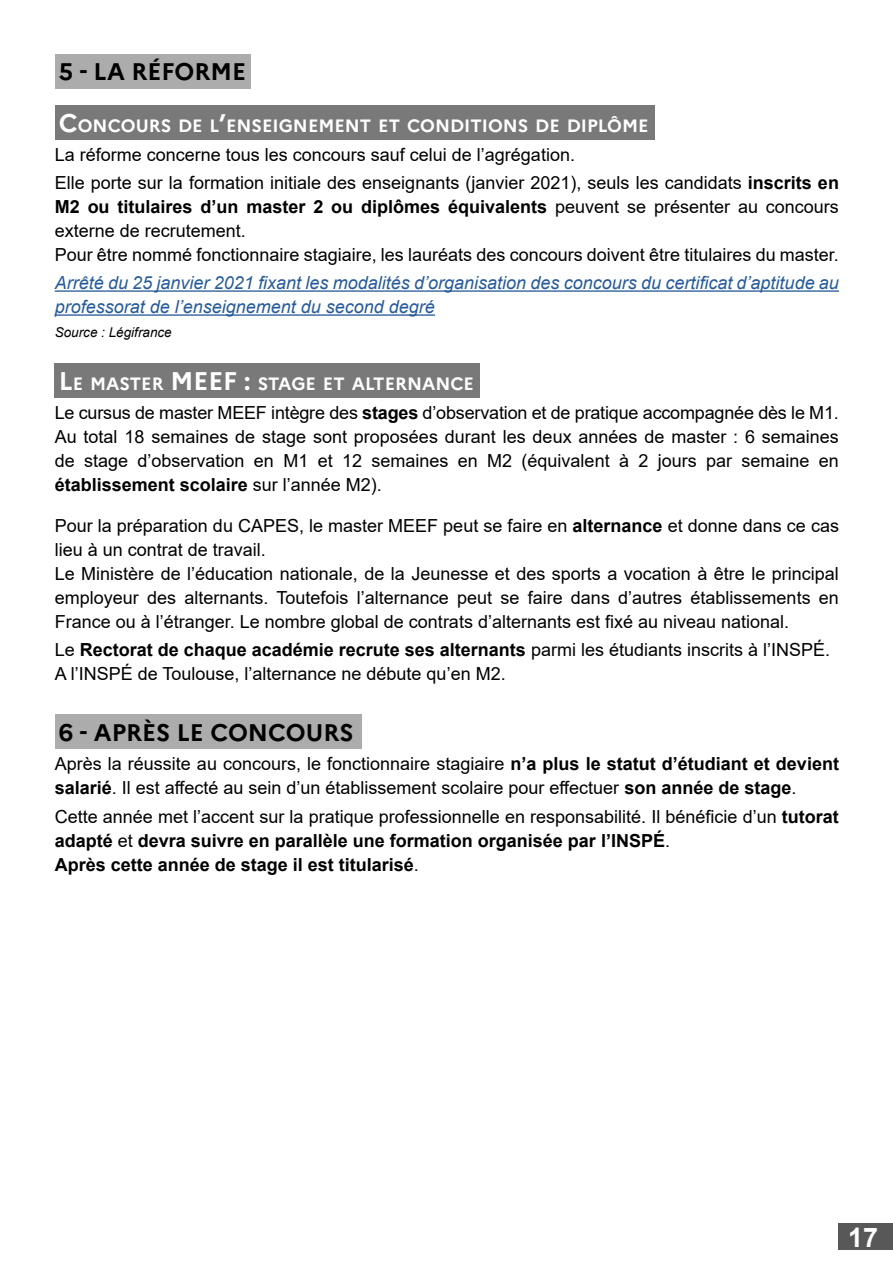
<style>
.page{position:relative;width:893px;height:1263px;background:#fff}
.page>*{position:absolute;margin:0;border:0;box-sizing:border-box;transform-origin:0 0}
.t1{font:700 27px "Arial";color:#fff}
.t2{font:700 24px "Marianne";color:#000}
.t3{font:18px/24px "Arial";color:#000}
.t4{font:700 18px/24px "Arial";color:#000}
.t5{font:italic 18px/24px "Arial";color:#275b9b}
.t6{font:700 17.85px "Marianne";color:#fff}
.t7{font:italic 13.5px "Arial";color:#000}
.s1{font-size:25.5px}
.s2{font-weight:700}
.s3{font-weight:400}
</style>
<div class="page">
<div style="left:839px;top:1223px;width:54px;height:27px;background:#585858"></div>
<div style="left:55px;top:54px;width:195px;height:34px;background:#acacac"></div>
<div style="left:55px;top:715px;width:306px;height:34px;background:#acacac"></div>
<hr style="left:55px;top:290px;width:784px;height:2px;background:#275b9b">
<hr style="left:55px;top:314px;width:380px;height:2px;background:#275b9b">
<div style="left:55px;top:105px;width:599px;height:34px;background:#797979"></div>
<div style="left:55px;top:363px;width:425px;height:34px;background:#797979"></div>
<h2 class="t2" style="left:59px;top:53px;width:189px">5 - LA RÉFORME</h2>
<p class="t6" style="left:59px;top:111px;width:591px"><span class="s1">C</span>ONCOURS DE L<span class="s1">’</span>ENSEIGNEMENT ET CONDITIONS DE DIPLÔME</p>
<p class="t3" style="left:55px;top:140px;width:786px;line-height:28.2px">La réforme concerne tous les concours sauf celui de l’agrégation.<br>Elle porte sur la formation initiale des enseignants (janvier 2021), seuls les candidats <span class="s2">inscrits en</span></p>
<p class="t3" style="left:55px;top:194px;width:786px"><span class="s2">M2 ou titulaires d’un master 2 ou diplômes équivalents</span> peuvent se présenter au concours externe de recrutement.<br>Pour être nommé fonctionnaire stagiaire, les lauréats des concours doivent être titulaires du master.</p>
<p class="t5" style="left:55px;top:271px;width:786px">Arrêté du 25 janvier 2021 fixant les modalités d’organisation des concours du certificat d’aptitude au professorat de l’enseignement du second degré</p>
<p class="t7" style="left:55px;top:324px;width:119px">Source : Légifrance</p>
<p class="t6" style="left:59px;top:370px;width:129px"><span class="s1">L</span>E MASTER <span class="s1">MEEF</span></p>
<p class="t6" style="left:244px;top:370px;width:232px"><span class="s1">:</span> STAGE ET ALTERNANCE</p>
<p class="t3" style="left:55px;top:401px;width:786px;text-align:justify">Le cursus de master MEEF intègre des <span class="s2">stages</span> d’observation et de pratique accompagnée dès le M1.<br>Au total 18 semaines de stage sont proposées durant les deux années de master : 6 semaines de stage d’observation en M1 et 12 semaines en M2 (équivalent à 2 jours par semaine en <span class="s2">établissement scolaire</span> sur l’année M2).</p>
<p class="t3" style="left:55px;top:514px;width:786px">Pour la préparation du CAPES, le master MEEF peut se faire en <span class="s2">alternance</span> et donne dans ce cas lieu à un contrat de travail.<br>Le Ministère de l’éducation nationale, de la Jeunesse et des sports a vocation à être le principal employeur des alternants. Toutefois l’alternance peut se faire dans d’autres établissements en France ou à l’étranger. Le nombre global de contrats d’alternants est fixé au niveau national.</p>
<p class="t3" style="left:55px;top:638px;width:777px">Le <span class="s2">Rectorat de chaque académie recrute ses alternants</span> parmi les étudiants inscrits à l’INSPÉ.<br>A l’INSPÉ de Toulouse, l’alternance ne débute qu’en M2.</p>
<h2 class="t2" style="left:59px;top:714px;width:296px">6 - APRÈS LE CONCOURS</h2>
<p class="t3" style="left:55px;top:752px;width:786px">Après la réussite au concours, le fonctionnaire stagiaire <span class="s2">n’a plus le statut d’étudiant et devient salarié</span>. Il est affecté au sein d’un établissement scolaire pour effectuer <span class="s2">son année de stage</span>.</p>
<p class="t4" style="left:55px;top:805px;width:786px"><span class="s3">Cette année met l’accent sur la pratique professionnelle en responsabilité. Il bénéficie d’un</span> tutorat adapté <span class="s3">et</span> devra suivre en parallèle une formation organisée par l’INSPÉ<span class="s3">.<br></span>Après cette année de stage il est titularisé<span class="s3">.</span></p>
<h1 class="t1" style="left:848px;top:1218px;width:31px">17</h1>
</div>
